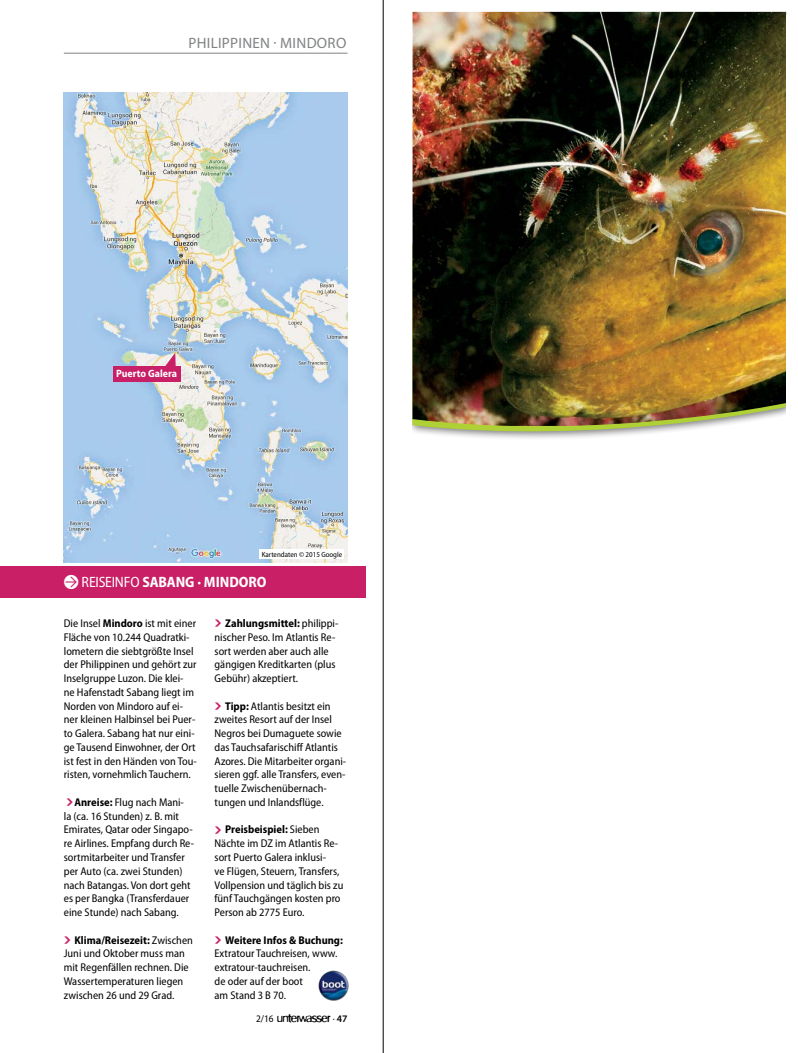
<style>
.page{position:relative;width:798px;height:1053px;background:#fff}
.page>*{position:absolute;margin:0;border:0;box-sizing:border-box;transform-origin:0 0}
.t1{font:700 semi-condensed 15px "Myriad Pro";letter-spacing:-.005em;color:#fff}
.t2{font:15px "Myriad Pro";letter-spacing:.02em;color:#808284}
.t3{font:semi-condensed 11.25px/13.8px "Myriad Pro";color:#000}
.t4{font:700 semi-condensed 10.62px "Myriad Pro";color:#fff}
.t5{font:semi-condensed 10px "Myriad Pro";color:#000}
.t6{font:semi-condensed 7.5px "Myriad Pro";color:#000}
.s1{font-family:"Arrowdyn";font-weight:500;font-stretch:normal}
.s2{font-weight:400}
.s3{font-weight:700}
.s4{font-family:"Arrowdyn";font-weight:700;font-stretch:normal;font-size:8.75px;color:#c81f66}
.s5{font-family:"Unterwasser";font-stretch:normal;font-size:10.62px}
.s6{font-weight:600;font-stretch:normal}
</style>
<div class="page">
<hr style="left:64px;top:53px;width:283px;height:1px;background:#808284">
<div style="left:0;top:566px;width:365px;height:31px;background:#c81f66"></div>
<img style="left:64px;top:92px;width:283px;height:470px">
<svg style="left:163px;top:353px;width:13px;height:13px"></svg>
<div style="left:112px;top:366px;width:68px;height:15px;background:#c81f66"></div>
<div style="left:260px;top:549px;width:84px;height:10px;background:#fff"></div>
<hr style="left:383px;top:0;width:1px;height:1052px;background:#000">
<img style="left:318px;top:970px;width:31px;height:31px">
<svg style="left:412px;top:426px;width:299px;height:13px"></svg>
<img style="left:412px;top:12px;width:373px;height:414px">
<h1 class="t2" style="left:188px;top:33px;width:159px">PHILIPPINEN · MINDORO</h1>
<p class="t4" style="left:116px;top:368px;width:62px">Puerto Galera</p>
<p class="t6" style="left:261px;top:550px;width:82px">Kartendaten © 2015 Google</p>
<h1 class="t1" style="left:64px;top:573px;width:204px"><span class="s1">£</span> <span class="s2">REISEINFO</span> SABANG · MINDORO</h1>
<p class="t3" style="left:64px;top:616px;width:134px">Die Insel <span class="s3">Mindoro</span> ist mit einer<br>Fläche von 10.244 Quadratki&shy;lometern die siebtgrößte Insel der Philippinen und gehört zur<br>Inselgruppe Luzon. Die klei&shy;ne Hafenstadt Sabang liegt im<br>Norden von Mindoro auf ei&shy;ner kleinen Halbinsel bei Puer&shy;to Galera. Sabang hat nur eini&shy;ge Tausend Einwohner, der Ort ist fest in den Händen von Tou&shy;risten, vornehmlich Tauchern.</p>
<p class="t3" style="left:64px;top:795px;width:132px"><span class="s4">C</span><span class="s3">Anreise:</span> Flug nach Mani-<br>la (ca. 16 Stunden) z. B. mit<br>Emirates, Qatar oder Singapo&shy;re Airlines. Empfang durch Re&shy;sortmitarbeiter und Transfer per Auto (ca. zwei Stunden) nach Batangas. Von dort geht es per Bangka (Transferdauer eine Stunde) nach Sabang.</p>
<p class="t3" style="left:64px;top:933px;width:130px"><span class="s4">C</span> <span class="s3">Klima/Reisezeit:</span> Zwischen<br>Juni und Oktober muss man mit Regenfällen rechnen. Die<br>Wassertemperaturen liegen zwischen 26 und 29 Grad.</p>
<p class="t3" style="left:214px;top:616px;width:125px"><span class="s4">C</span> <span class="s3">Zahlungsmittel:</span> philippi&shy;nischer Peso. Im Atlantis Re&shy;sort werden aber auch alle gängigen Kreditkarten (plus<br>Gebühr) akzeptiert.</p>
<p class="t3" style="left:214px;top:699px;width:133px"><span class="s4">C</span> <span class="s3">Tipp:</span> Atlantis besitzt ein zweites Resort auf der Insel<br>Negros bei Dumaguete sowie das Tauchsafarischiff Atlantis<br>Azores. Die Mitarbeiter organi&shy;sieren ggf. alle Transfers, even&shy;tuelle Zwischenübernach&shy;tungen und Inlandsflüge.</p>
<p class="t3" style="left:214px;top:823px;width:130px"><span class="s4">C</span> <span class="s3">Preisbeispiel:</span> Sieben<br>Nächte im DZ im Atlantis Re&shy;sort Puerto Galera inklusi-<br>ve Flügen, Steuern, Transfers,<br>Vollpension und täglich bis zu fünf Tauchgängen kosten pro<br>Person ab 2775 Euro.</p>
<p class="t3" style="left:214px;top:933px;width:130px"><span class="s4">C</span> <span class="s3">Weitere Infos &amp; Buchung:<br></span>Extratour Tauchreisen, www. extratour-tauchreisen.<br>de oder auf der boot<br>am Stand 3 B 70.</p>
<p class="t5" style="left:256px;top:1013px;width:93px">2/16 <span class="s5">u</span> · <span class="s6">47</span></p>
</div>
